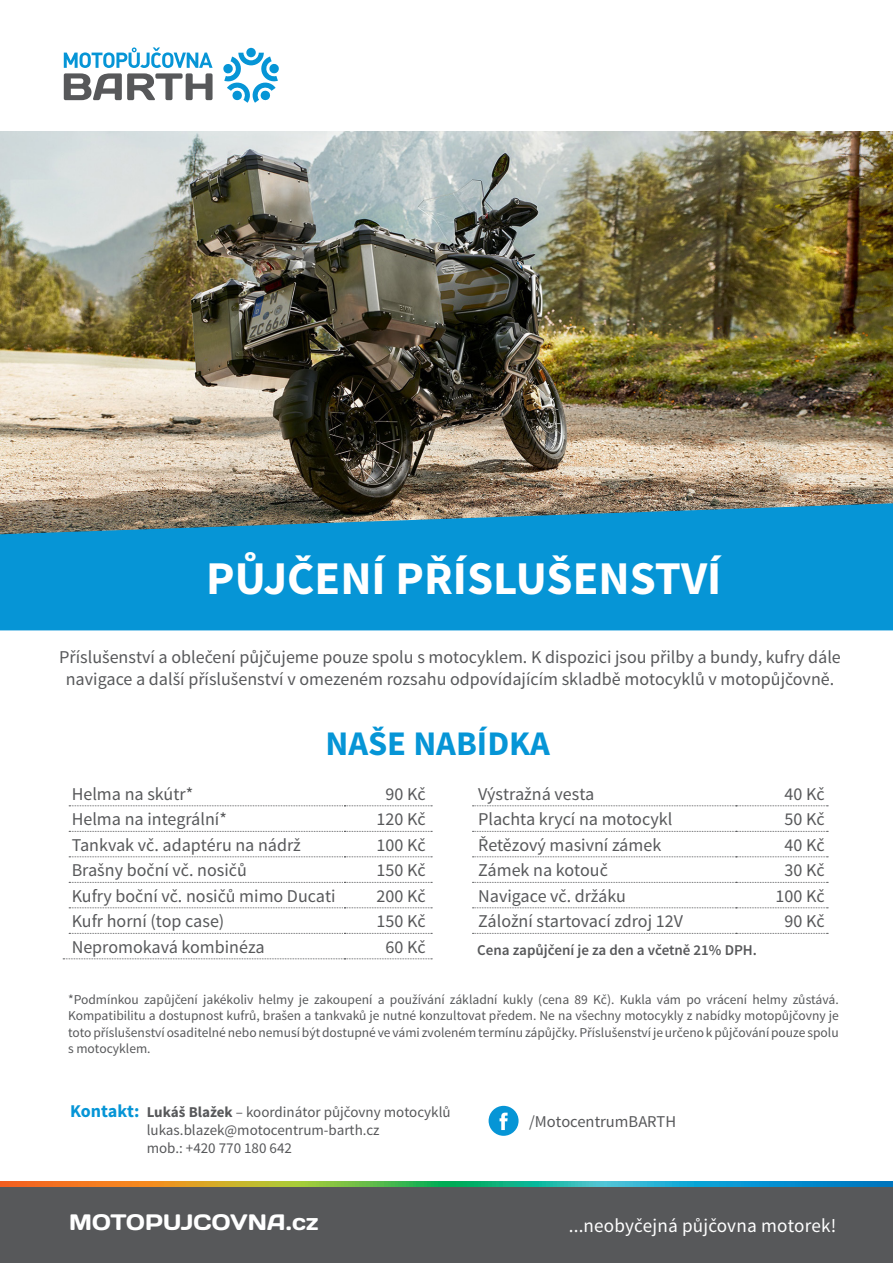
<style>
.page{position:relative;width:893px;height:1263px;background:#fff}
.page>*{position:absolute;margin:0;border:0;box-sizing:border-box;transform-origin:0 0}
.t1{font:700 46.95px "Source Sans Pro";color:#fff}
.t2{font:700 34.5px "Source Sans Pro";color:#0695d6}
.Základní_odstavec{font:22.35px "Days";letter-spacing:.01em;color:#fff}
.Základní_odstavec-2{font:19.35px "Source Sans Pro";letter-spacing:.01em;color:#fff}
.t3{font:18px/21.6px "Source Sans Pro";color:#57585a;text-align:center}
.t4{font:700 18px "Source Sans Pro";letter-spacing:-.005em;color:#0695d6}
.t5{font:16.5px "Source Sans Pro";color:#57585a}
.t6{font:15px "Source Sans Pro";color:#57585a}
.t7{font:600 15px "Source Sans Pro";color:#57585a}
.t8{font:13.5px/16.2px "Source Sans Pro";color:#57585a;text-align:justify}
.s1{font-weight:700}
</style>
<div class="page">
<div style="left:0;top:1184px;width:893px;height:79px;background:#57585a"></div>
<svg style="left:0;top:1181px;width:893px;height:6px;background:#64a175"></svg>
<img style="left:0;top:132px;width:893px;height:371px">
<div style="left:246px;top:48px;width:10px;height:9px;background:#0695d6;border-radius:50%"></div>
<svg style="left:223px;top:53px;width:56px;height:50px"></svg>
<svg style="left:64px;top:47px;width:149px;height:53px"></svg>
<svg style="left:0;top:503px;width:893px;height:127px;background:#1590c6"></svg>
<svg style="left:69px;top:805px;width:363px;height:1px"></svg>
<svg style="left:472px;top:805px;width:356px;height:1px"></svg>
<svg style="left:69px;top:831px;width:363px;height:1px"></svg>
<svg style="left:472px;top:831px;width:356px;height:1px"></svg>
<svg style="left:69px;top:856px;width:363px;height:1px"></svg>
<svg style="left:472px;top:856px;width:356px;height:1px"></svg>
<svg style="left:69px;top:882px;width:363px;height:1px"></svg>
<svg style="left:472px;top:882px;width:356px;height:1px"></svg>
<svg style="left:69px;top:907px;width:363px;height:1px"></svg>
<svg style="left:472px;top:907px;width:356px;height:1px"></svg>
<svg style="left:69px;top:933px;width:363px;height:1px"></svg>
<svg style="left:472px;top:933px;width:356px;height:1px"></svg>
<svg style="left:63px;top:958px;width:369px;height:1px"></svg>
<svg style="left:489px;top:1106px;width:30px;height:30px"></svg>
<p class="t1" style="left:206px;top:549px;width:516px">PŮJČENÍ PŘÍSLUŠENSTVÍ</p>
<p class="t3" style="left:59px;top:647px;width:783px">Příslušenství a oblečení půjčujeme pouze spolu s motocyklem. K dispozici jsou přilby a bundy, kufry dále navigace a další příslušenství v omezeném rozsahu odpovídajícím skladbě motocyklů v motopůjčovně.</p>
<p class="t2" style="left:325px;top:721px;width:226px">NAŠE NABÍDKA</p>
<p class="t3" style="left:72px;top:783px;width:123px">Helma na skútr*</p>
<p class="t3" style="left:386px;top:783px;width:42px">90 Kč</p>
<p class="t3" style="left:478px;top:783px;width:118px">Výstražná vesta</p>
<p class="t3" style="left:784px;top:783px;width:42px">40 Kč</p>
<p class="t3" style="left:72px;top:809px;width:157px">Helma na integrální*</p>
<p class="t3" style="left:377px;top:809px;width:50px">120 Kč</p>
<p class="t3" style="left:478px;top:809px;width:196px">Plachta krycí na motocykl</p>
<p class="t3" style="left:784px;top:809px;width:42px">50 Kč</p>
<p class="t3" style="left:72px;top:834px;width:231px">Tankvak vč. adaptéru na nádrž</p>
<p class="t3" style="left:377px;top:834px;width:50px">100 Kč</p>
<p class="t3" style="left:478px;top:834px;width:185px">Řetězový masivní zámek</p>
<p class="t3" style="left:784px;top:834px;width:42px">40 Kč</p>
<p class="t3" style="left:72px;top:860px;width:177px">Brašny boční vč. nosičů</p>
<p class="t3" style="left:377px;top:860px;width:50px">150 Kč</p>
<p class="t3" style="left:478px;top:860px;width:131px">Zámek na kotouč</p>
<p class="t3" style="left:784px;top:860px;width:42px">30 Kč</p>
<p class="t3" style="left:72px;top:885px;width:265px">Kufry boční vč. nosičů mimo Ducati</p>
<p class="t3" style="left:377px;top:885px;width:50px">200 Kč</p>
<p class="t3" style="left:478px;top:885px;width:149px">Navigace vč. držáku</p>
<p class="t3" style="left:776px;top:885px;width:50px">100 Kč</p>
<p class="t3" style="left:72px;top:911px;width:154px">Kufr horní (top case)</p>
<p class="t3" style="left:377px;top:911px;width:50px">150 Kč</p>
<p class="t3" style="left:478px;top:911px;width:206px">Záložní startovací zdroj 12V</p>
<p class="t3" style="left:784px;top:911px;width:42px">90 Kč</p>
<p class="t3" style="left:72px;top:936px;width:194px">Nepromokavá kombinéza</p>
<p class="t3" style="left:386px;top:936px;width:42px">60 Kč</p>
<p class="t7" style="left:477px;top:941px;width:281px">Cena zapůjčení je za den a včetně 21% DPH.</p>
<p class="t8" style="left:68px;top:992px;width:772px">*Podmínkou zapůjčení jakékoliv helmy je zakoupení a používání základní kukly (cena 89 Kč). Kukla vám po vrácení helmy zůstává.<br>Kompatibilitu a dostupnost kufrů, brašen a tankvaků je nutné konzultovat předem. Ne na všechny motocykly z nabídky motopůjčovny je toto příslušenství osaditelné nebo nemusí být dostupné ve vámi zvoleném termínu zápůjčky. Příslušenství je určeno k půjčování pouze spolu s motocyklem.</p>
<p class="t4" style="left:70px;top:1099px;width:71px">Kontakt:</p>
<p class="t6" style="left:147px;top:1102px;width:306px"><span class="s1">Lukáš Blažek</span> – koordinátor půjčovny motocyklů</p>
<p class="t6" style="left:147px;top:1120px;width:234px">lukas.blazek@motocentrum-barth.cz</p>
<p class="t6" style="left:147px;top:1138px;width:147px">mob.: +420 770 180 642</p>
<p class="t5" style="left:529px;top:1111px;width:148px">/MotocentrumBARTH</p>
<p class="Základní_odstavec" style="left:69px;top:1208px;width:251px">MOTOPUJCOVNA.cz</p>
<p class="Základní_odstavec-2" style="left:569px;top:1214px;width:269px">...neobyčejná půjčovna motorek!</p>
</div>
